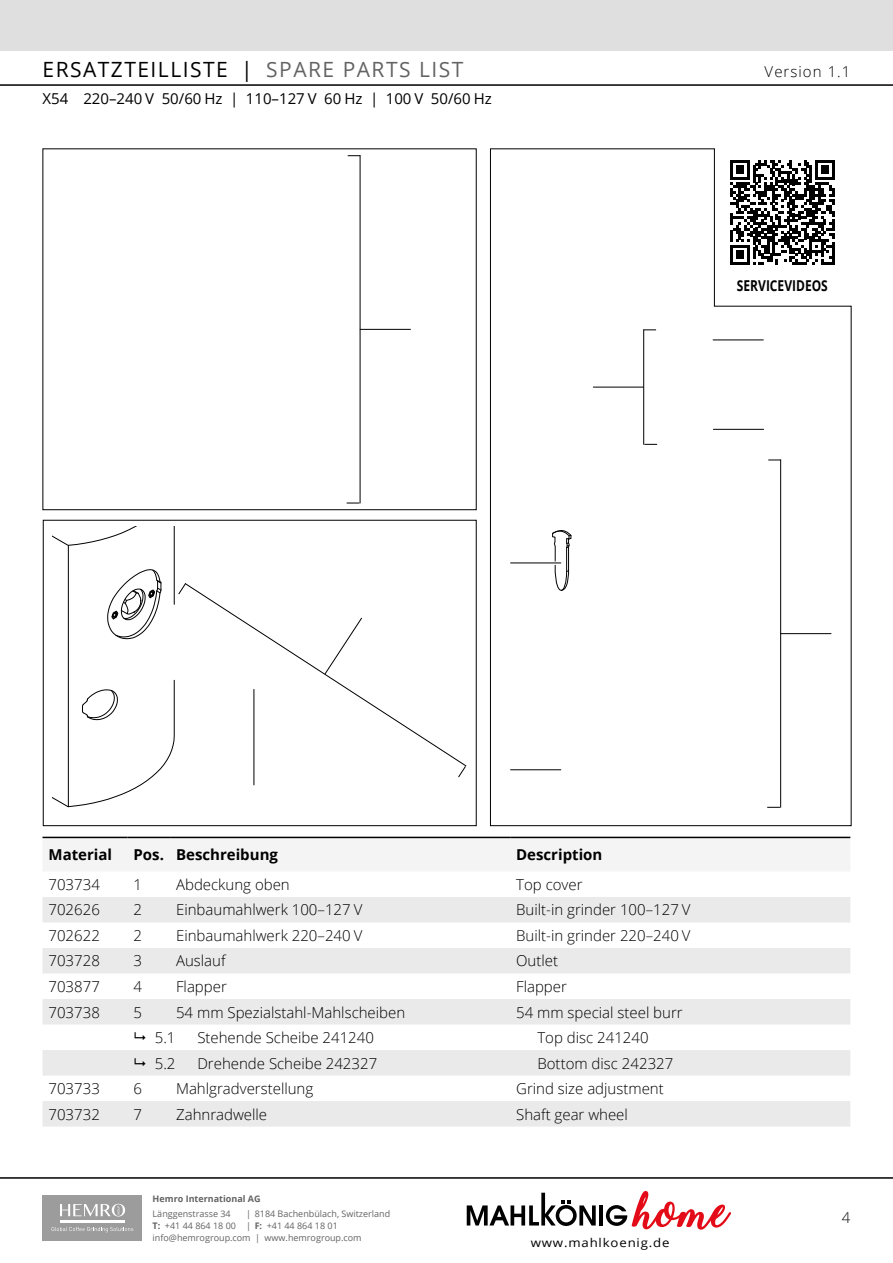
<style>
.page{position:relative;width:893px;height:1263px;background:#fff}
.page>*{position:absolute;margin:0;border:0;box-sizing:border-box;transform-origin:0 0}
.t1{font:21px "Open Sans";letter-spacing:.07em;color:#000}
.Fließtext__Main_base{font:300 15px "Open Sans";color:#000}
.t2{font:15px "Open Sans";color:#000}
.Fließtext__Main_base-2{font:700 15px "Open Sans";color:#000}
.Fließtext_eingerückt{font:300 15px "Open Sans";color:#000}
.Beschriftung_große_Q{font:700 15px "Open Sans";color:#000;scale:.8 1}
.Fließtext__Main_base-3{font:300 15px "Open Sans";letter-spacing:.07em;color:#000}
.t3{font:12px "Open Sans";letter-spacing:.065em;color:#000;scale:1.1 1}
.t4{font:9px/11.9px "Open Sans";color:#646363}
.t5{font:700 9px "Open Sans";color:#646363}
.s1{color:#646363}
.s2{font-weight:700}
</style>
<div class="page">
<div style="left:43px;top:1195px;width:99px;height:45px;background:#9c9c9c"></div>
<hr style="left:104px;top:1220px;width:21px;height:2px;background:#fff">
<hr style="left:82px;top:1220px;width:21px;height:2px;background:#fff">
<hr style="left:60px;top:1220px;width:21px;height:2px;background:#fff">
<svg style="left:52px;top:1227px;width:81px;height:5px"></svg>
<svg style="left:60px;top:1204px;width:65px;height:12px"></svg>
<div style="left:0;top:0;width:893px;height:51px;background:#e0dfdf"></div>
<hr style="left:0;top:1177px;width:893px;height:2px;background:#000">
<hr style="left:0;top:84px;width:893px;height:2px;background:#000">
<hr style="left:599px;top:1205px;width:4px;height:20px;background:#000">
<svg style="left:467px;top:1193px;width:129px;height:33px"></svg>
<svg style="left:606px;top:1191px;width:125px;height:39px"></svg>
<div style="left:43px;top:838px;width:807px;height:33px;background:#f5f4f5"></div>
<svg style="left:43px;top:897px;width:807px;height:229px;fill:#ebeaea"></svg>
<hr style="left:43px;top:837px;width:85px;height:1px;background:#000">
<hr style="left:128px;top:837px;width:42px;height:1px;background:#000">
<hr style="left:170px;top:837px;width:340px;height:1px;background:#000">
<hr style="left:510px;top:837px;width:340px;height:1px;background:#000">
<svg style="left:490px;top:148px;width:362px;height:678px"></svg>
<svg style="left:253px;top:767px;width:2px;height:19px"></svg>
<hr style="left:254px;top:689px;width:1px;height:96px;background:#000">
<svg style="left:458px;top:767px;width:8px;height:11px"></svg>
<svg style="left:52px;top:526px;width:132px;height:281px"></svg>
<svg style="left:184px;top:583px;width:283px;height:184px"></svg>
<svg style="left:778px;top:631px;width:55px;height:5px"></svg>
<hr style="left:781px;top:633px;width:50px;height:1px;background:#000">
<svg style="left:767px;top:807px;width:13px;height:1px"></svg>
<svg style="left:768px;top:460px;width:12px;height:1px"></svg>
<hr style="left:780px;top:460px;width:1px;height:348px;background:#000">
<svg style="left:508px;top:561px;width:55px;height:4px"></svg>
<hr style="left:511px;top:563px;width:50px;height:1px;background:#000">
<svg style="left:591px;top:385px;width:55px;height:4px"></svg>
<hr style="left:593px;top:387px;width:51px;height:1px;background:#000">
<svg style="left:644px;top:444px;width:13px;height:1px"></svg>
<svg style="left:644px;top:329px;width:12px;height:1px"></svg>
<hr style="left:643px;top:329px;width:1px;height:116px;background:#000">
<svg style="left:508px;top:767px;width:55px;height:5px"></svg>
<hr style="left:511px;top:769px;width:50px;height:1px;background:#000">
<svg style="left:359px;top:327px;width:52px;height:5px"></svg>
<hr style="left:360px;top:329px;width:50px;height:1px;background:#000">
<svg style="left:347px;top:503px;width:12px;height:1px"></svg>
<svg style="left:348px;top:155px;width:12px;height:1px"></svg>
<hr style="left:360px;top:155px;width:1px;height:348px;background:#000">
<svg style="left:711px;top:338px;width:55px;height:4px"></svg>
<hr style="left:713px;top:340px;width:50px;height:1px;background:#000">
<svg style="left:711px;top:427px;width:55px;height:5px"></svg>
<hr style="left:713px;top:429px;width:51px;height:1px;background:#000">
<svg style="left:135px;top:1032px;width:11px;height:8px"></svg>
<svg style="left:135px;top:1057px;width:11px;height:9px"></svg>
<h1 class="t1" style="left:43px;top:55px;width:422px">Ersatzte illiste | <span class="s1">Spare Parts List</span></h1>
<p class="t2" style="left:43px;top:88px;width:451px">X54 220–240 V 50/60 Hz | 110–127 V 60 Hz | 100 V 50/60 Hz</p>
<p class="Fließtext__Main_base-3" style="left:765px;top:62px;width:87px">Version 1.1</p>
<p class="Beschriftung_große_Q" style="left:737px;top:275px;width:115px">SERVICEVIDEOS</p>
<p class="Fließtext__Main_base-2" style="left:49px;top:844px;width:65px">Material</p>
<p class="Fließtext__Main_base-2" style="left:134px;top:844px;width:32px">Pos.</p>
<p class="Fließtext__Main_base-2" style="left:176px;top:844px;width:103px">Beschreibung</p>
<p class="Fließtext__Main_base-2" style="left:516px;top:844px;width:88px">Description</p>
<p class="Fließtext__Main_base" style="left:49px;top:874px;width:53px">703734</p>
<p class="Fließtext__Main_base" style="left:134px;top:874px;width:10px">1</p>
<p class="Fließtext__Main_base" style="left:176px;top:874px;width:115px">Abdeckung oben</p>
<p class="Fließtext__Main_base" style="left:516px;top:874px;width:68px">Top cover</p>
<p class="Fließtext__Main_base" style="left:49px;top:900px;width:53px">702626</p>
<p class="Fließtext__Main_base" style="left:134px;top:900px;width:10px">2</p>
<p class="Fließtext__Main_base" style="left:176px;top:900px;width:188px">Einbaumahlwerk 100–127 V</p>
<p class="Fließtext__Main_base" style="left:516px;top:900px;width:176px">Built-in grinder 100–127 V</p>
<p class="Fließtext__Main_base" style="left:49px;top:925px;width:53px">702622</p>
<p class="Fließtext__Main_base" style="left:134px;top:925px;width:10px">2</p>
<p class="Fließtext__Main_base" style="left:176px;top:925px;width:188px">Einbaumahlwerk 220–240 V</p>
<p class="Fließtext__Main_base" style="left:516px;top:925px;width:176px">Built-in grinder 220–240 V</p>
<p class="Fließtext__Main_base" style="left:49px;top:951px;width:53px">703728</p>
<p class="Fließtext__Main_base" style="left:134px;top:951px;width:10px">3</p>
<p class="Fließtext__Main_base" style="left:176px;top:951px;width:51px">Auslauf</p>
<p class="Fließtext__Main_base" style="left:516px;top:951px;width:43px">Outlet</p>
<p class="Fließtext__Main_base" style="left:49px;top:976px;width:53px">703877</p>
<p class="Fließtext__Main_base" style="left:134px;top:976px;width:10px">4</p>
<p class="Fließtext__Main_base" style="left:176px;top:976px;width:52px">Flapper</p>
<p class="Fließtext__Main_base" style="left:516px;top:976px;width:52px">Flapper</p>
<p class="Fließtext__Main_base" style="left:49px;top:1002px;width:53px">703738</p>
<p class="Fließtext__Main_base" style="left:134px;top:1002px;width:10px">5</p>
<p class="Fließtext__Main_base" style="left:176px;top:1002px;width:231px">54 mm Spezialstahl-Mahlscheiben</p>
<p class="Fließtext__Main_base" style="left:516px;top:1002px;width:168px">54 mm special steel burr</p>
<p class="Fließtext__Main_base" style="left:155px;top:1027px;width:22px">5.1</p>
<p class="Fließtext__Main_base" style="left:197px;top:1027px;width:178px">Stehende Scheibe 241240</p>
<p class="Fließtext_eingerückt" style="left:537px;top:1027px;width:113px">Top disc 241240</p>
<p class="Fließtext__Main_base" style="left:155px;top:1053px;width:22px">5.2</p>
<p class="Fließtext__Main_base" style="left:197px;top:1053px;width:181px">Drehende Scheibe 242327</p>
<p class="Fließtext_eingerückt" style="left:537px;top:1053px;width:137px">Bottom disc 242327</p>
<p class="Fließtext__Main_base" style="left:49px;top:1078px;width:53px">703733</p>
<p class="Fließtext__Main_base" style="left:134px;top:1078px;width:10px">6</p>
<p class="Fließtext__Main_base" style="left:176px;top:1078px;width:139px">Mahlgradverstellung</p>
<p class="Fließtext__Main_base" style="left:516px;top:1078px;width:149px">Grind size adjustment</p>
<p class="Fließtext__Main_base" style="left:49px;top:1104px;width:53px">703732</p>
<p class="Fließtext__Main_base" style="left:134px;top:1104px;width:10px">7</p>
<p class="Fließtext__Main_base" style="left:176px;top:1104px;width:93px">Zahnradwelle</p>
<p class="Fließtext__Main_base" style="left:516px;top:1104px;width:113px">Shaft gear wheel</p>
<p class="t5" style="left:153px;top:1192px;width:109px">Hemro International AG</p>
<p class="t4" style="left:153px;top:1207px;width:80px">Länggenstrasse 34</p>
<p class="t4" style="left:153px;top:1207px;width:239px;text-indent:94px">| 8184 Bachenbülach, Switzerland<br><span class="s2">T:</span> +41 44 864 18 00 | <span class="s2">F:</span> +41 44 864 18 01 info@hemrogroup.com | www.hemrogroup.com</p>
<p class="t3" style="left:531px;top:1234px;width:128px">www.mahlkoenig.de</p>
<p class="Fließtext__Main_base" style="left:842px;top:1207px;width:10px">4</p>
</div>
